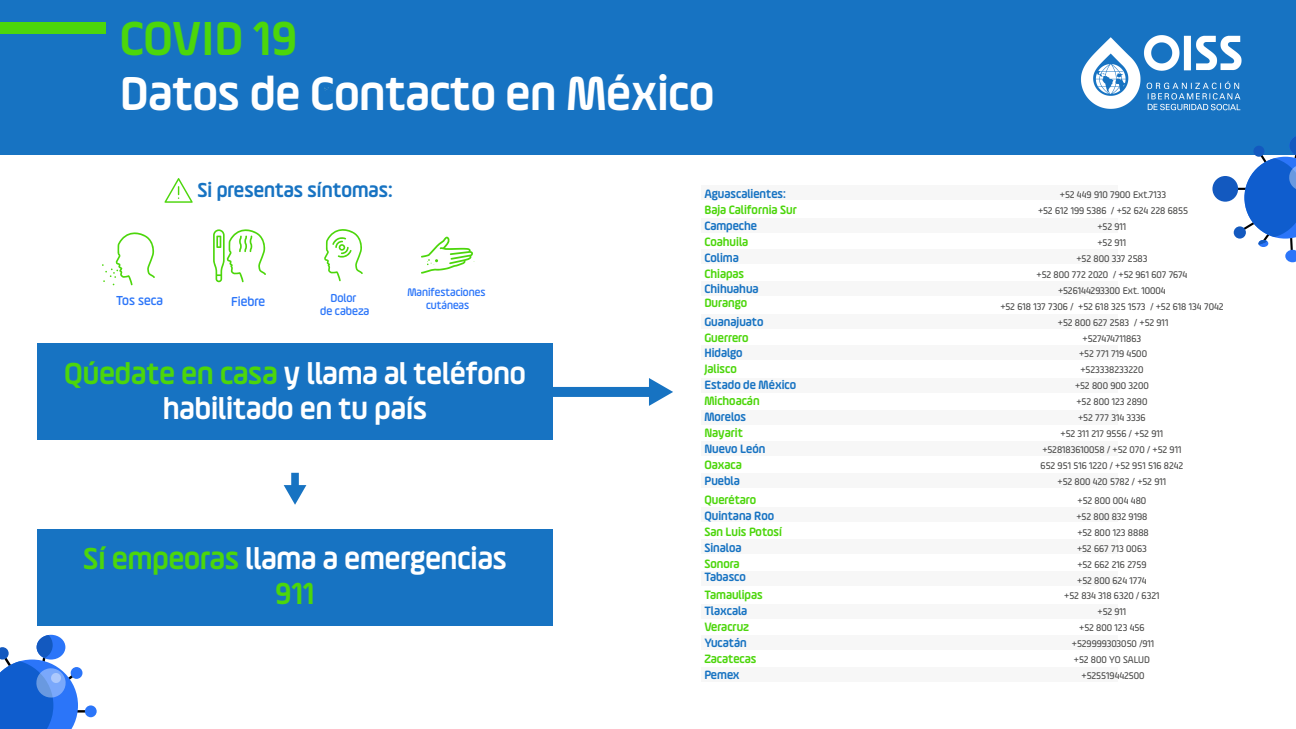
<style>
.page{position:relative;width:1296px;height:729px;background:#fff}
.page>*{position:absolute;margin:0;border:0;box-sizing:border-box;transform-origin:0 0}
.t1{font:800 45.2px "Altissimo";color:#fff}
.t2{font:800 45.2px "Altissimo";color:#4cd60b}
.t3{font:800 28.8px/34.6px "Altissimo";color:#fff;text-align:center}
.t4{font:800 19.2px "Altissimo";color:#1773c2}
.t5{font:700 12.44px "Altissimo";color:#2b75f9}
.t6{font:800 11.48px "Altissimo";color:#1773c2}
.t7{font:800 11.48px "Altissimo";color:#4cd60b}
.t8{font:700 11.08px/13.3px "Altissimo";color:#2b75f9;text-align:center}
.t9{font:700 10.52px/12.6px "Altissimo";color:#2b75f9;text-align:center}
.t10{font:500 9.32px/15.9px "Altissimo";color:#4c4c4b;text-align:center}
.s1{color:#4cd60b}
</style>
<div class="page">
<div style="left:0;top:0;width:1296px;height:154px;background:#1773c2"></div>
<div style="left:0;top:22px;width:106px;height:11px;background:#4cd60b"></div>
<img style="left:1081px;top:35px;width:161px;height:76px">
<div style="left:701px;top:186px;width:417px;height:14px;background:#f7f7f7"></div>
<div style="left:701px;top:218px;width:417px;height:15px;background:#f7f7f7"></div>
<div style="left:701px;top:249px;width:417px;height:15px;background:#f7f7f7"></div>
<div style="left:701px;top:281px;width:417px;height:15px;background:#f7f7f7"></div>
<div style="left:701px;top:314px;width:417px;height:15px;background:#f7f7f7"></div>
<div style="left:701px;top:345px;width:417px;height:15px;background:#f7f7f7"></div>
<div style="left:701px;top:378px;width:417px;height:15px;background:#f7f7f7"></div>
<div style="left:701px;top:410px;width:417px;height:15px;background:#f7f7f7"></div>
<div style="left:701px;top:442px;width:417px;height:14px;background:#f7f7f7"></div>
<div style="left:701px;top:473px;width:417px;height:15px;background:#f7f7f7"></div>
<div style="left:701px;top:508px;width:417px;height:14px;background:#f7f7f7"></div>
<div style="left:701px;top:539px;width:417px;height:15px;background:#f7f7f7"></div>
<div style="left:701px;top:571px;width:417px;height:15px;background:#f7f7f7"></div>
<div style="left:701px;top:604px;width:417px;height:14px;background:#f7f7f7"></div>
<div style="left:701px;top:635px;width:417px;height:15px;background:#f7f7f7"></div>
<div style="left:701px;top:667px;width:417px;height:15px;background:#f7f7f7"></div>
<div style="left:37px;top:344px;width:516px;height:96px;background:#1773c2"></div>
<div style="left:545px;top:387px;width:108px;height:10px;background:#1773c2"></div>
<svg style="left:649px;top:378px;width:24px;height:28px"></svg>
<div style="left:37px;top:529px;width:516px;height:96px;background:#1773c2"></div>
<div style="left:291px;top:473px;width:8px;height:15px;background:#1773c2"></div>
<svg style="left:284px;top:485px;width:22px;height:20px"></svg>
<div style="left:85px;top:705px;width:12px;height:12px;background:#2b75f9;border-radius:50%"></div>
<svg style="left:0;top:635px;width:87px;height:94px"></svg>
<hr style="left:1224px;top:188px;width:33px;height:2px;background:#000">
<div style="left:1234px;top:226px;width:12px;height:13px;background:#1359bf;border-radius:50%"></div>
<div style="left:1212px;top:176px;width:26px;height:26px;background:#1359bf;border-radius:50%"></div>
<svg style="left:1240px;top:136px;width:56px;height:126px"></svg>
<svg style="left:102px;top:232px;width:53px;height:53px"></svg>
<svg style="left:213px;top:229px;width:53px;height:53px"></svg>
<svg style="left:324px;top:229px;width:39px;height:52px"></svg>
<svg style="left:421px;top:237px;width:53px;height:37px"></svg>
<svg style="left:164px;top:178px;width:29px;height:25px"></svg>
<h1 class="t2" style="left:120px;top:13px;width:179px">COVID 19</h1>
<h1 class="t1" style="left:120px;top:67px;width:596px">Datos de Contacto en México</h1>
<h3 class="t4" style="left:197px;top:179px;width:197px">Si presentas síntomas:</h3>
<h3 class="t5" style="left:116px;top:294px;width:49px">Tos seca</h3>
<h3 class="t5" style="left:231px;top:294px;width:35px">Fiebre</h3>
<p class="t8" style="left:320px;top:291px;width:51px">Dolor<br>de cabeza</p>
<p class="t9" style="left:407px;top:286px;width:80px">Manifestaciones cutáneas</p>
<h2 class="t3" style="left:64px;top:356px;width:463px"><span class="s1">Qúedate en casa</span> y llama al teléfono habilitado en tu país</h2>
<h2 class="t3" style="left:83px;top:541px;width:425px"><span class="s1">Sí empeoras</span> llama a emergencias<br><span class="s1">911</span></h2>
<p class="t6" style="left:704px;top:188px;width:83px">Aguascalientes:</p>
<p class="t7" style="left:704px;top:204px;width:94px">Baja California Sur</p>
<p class="t6" style="left:704px;top:220px;width:54px">Campeche</p>
<p class="t7" style="left:704px;top:235px;width:45px">Coahuila</p>
<p class="t6" style="left:704px;top:251px;width:36px">Colima</p>
<p class="t7" style="left:704px;top:267px;width:41px">Chiapas</p>
<p class="t7" style="left:704px;top:297px;width:44px">Durango</p>
<p class="t6" style="left:704px;top:315px;width:61px">Guanajuato</p>
<p class="t6" style="left:704px;top:282px;width:56px">Chihuahua</p>
<p class="t7" style="left:704px;top:331px;width:46px">Guerrero</p>
<p class="t6" style="left:704px;top:347px;width:40px">Hidalgo</p>
<p class="t7" style="left:704px;top:362px;width:34px">Jalisco</p>
<p class="t6" style="left:704px;top:379px;width:93px">Estado de México</p>
<p class="t7" style="left:704px;top:395px;width:57px">Michoacán</p>
<p class="t6" style="left:704px;top:411px;width:43px">Morelos</p>
<p class="t6" style="left:704px;top:442px;width:62px">Nuevo León</p>
<p class="t7" style="left:704px;top:458px;width:39px">Oaxaca</p>
<p class="t7" style="left:704px;top:426px;width:40px">Nayarit</p>
<p class="t6" style="left:704px;top:474px;width:37px">Puebla</p>
<p class="t7" style="left:704px;top:493px;width:53px">Querétaro</p>
<p class="t6" style="left:704px;top:509px;width:71px">Quintana Roo</p>
<p class="t7" style="left:704px;top:525px;width:79px">San Luis Potosí</p>
<p class="t6" style="left:704px;top:541px;width:39px">Sinaloa</p>
<p class="t7" style="left:704px;top:557px;width:37px">Sonora</p>
<p class="t7" style="left:704px;top:589px;width:60px">Tamaulipas</p>
<p class="t6" style="left:704px;top:605px;width:44px">Tlaxcala</p>
<p class="t6" style="left:704px;top:570px;width:43px">Tabasco</p>
<p class="t7" style="left:704px;top:620px;width:46px">Veracruz</p>
<p class="t6" style="left:704px;top:636px;width:44px">Yucatán</p>
<p class="t7" style="left:704px;top:652px;width:54px">Zacatecas</p>
<p class="t6" style="left:704px;top:668px;width:37px">Pemex</p>
<p class="t10" style="left:1000px;top:187px;width:225px">+52 449 910 7900 Ext.7133<br>+52 612 199 5386 / +52 624 228 6855<br>+52 911<br>+52 911<br>+52 800 337 2583<br>+52 800 772 2020 / +52 961 607 7674<br>+526144293300 Ext. 10004<br>+52 618 137 7306 / +52 618 325 1573 / +52 618 134 7042 +52 800 627 2583 / +52 911<br>+527474711863<br>+52 771 719 4500<br>+523338233220</p>
<p class="t10" style="left:1041px;top:378px;width:144px">+52 800 900 3200<br>+52 800 123 2890<br>+52 777 314 3336<br>+52 311 217 9556 / +52 911 +528183610058 / +52 070 / +52 911<br>652 951 516 1220 / +52 951 516 8242 +52 800 420 5782 / +52 911</p>
<p class="t10" style="left:1064px;top:493px;width:97px">+52 800 004 480<br>+52 800 832 9198<br>+52 800 123 8888<br>+52 667 713 0063<br>+52 662 216 2759<br>+52 800 624 1774<br>+52 834 318 6320 / 6321 +52 911<br>+52 800 123 456 +529999303050 /911 +52 800 YO SALUD</p>
<p class="t10" style="left:1082px;top:668px;width:64px">+525519442500</p>
</div>
